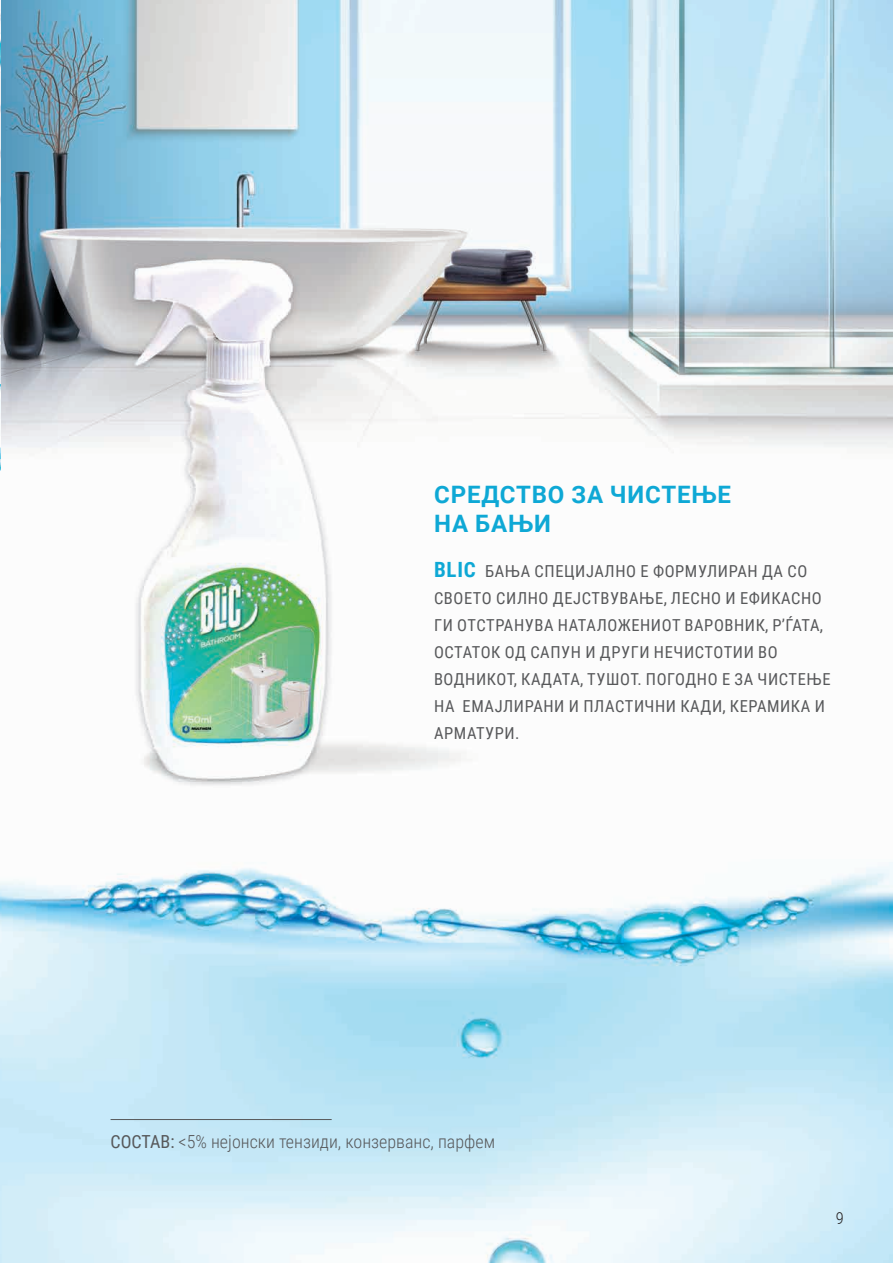
<style>
.page{position:relative;width:893px;height:1263px;background:#fff}
.page>*{position:absolute;margin:0;border:0;box-sizing:border-box;transform-origin:0 0}
.t1{font:700 24px/28.8px "Roboto";letter-spacing:.035em;color:#0ea8d5}
.t2{font:300 18px "Roboto Condensed";color:#57585a}
.t3{font:16.5px/27px "Roboto Condensed";letter-spacing:.035em;color:#57585a}
.t4{font:300 16.5px "Roboto Condensed";color:#231f20}
.s1{font-weight:700;font-size:21px;color:#0ea8d5}
.s2{font-weight:400}
</style>
<div class="page">
<img style="left:0;top:862px;width:893px;height:401px">
<img style="left:0;top:0;width:893px;height:786px">
<hr style="left:111px;top:1119px;width:221px;height:1px;background:#57585a">
<p class="t1" style="left:434px;top:479px;width:298px">СРЕДСТВО ЗА ЧИСТЕЊЕ<br>НА БАЊИ</p>
<p class="t3" style="left:434px;top:557px;width:398px"><span class="s1">BLIC</span> БАЊА СПЕЦИЈАЛНО Е ФОРМУЛИРАН ДА СО СВОЕТО СИЛНО ДЕЈСТВУВАЊЕ, ЛЕСНО И ЕФИКАСНО ГИ ОТСТРАНУВА НАТАЛОЖЕНИОТ ВАРОВНИК, Р’ЃАТА, ОСТАТОК ОД САПУН И ДРУГИ НЕЧИСТОТИИ ВО ВОДНИКОТ, КАДАТА, ТУШОТ. ПОГОДНО Е ЗА ЧИСТЕЊЕ НА ЕМАЈЛИРАНИ И ПЛАСТИЧНИ КАДИ, КЕРАМИКА И АРМАТУРИ.</p>
<p class="t2" style="left:111px;top:1129px;width:386px"><span class="s2">СОСТАВ:</span> &lt;5% нејонски тензиди, конзерванс, парфем</p>
<p class="t4" style="left:836px;top:1206px;width:10px">9</p>
</div>
